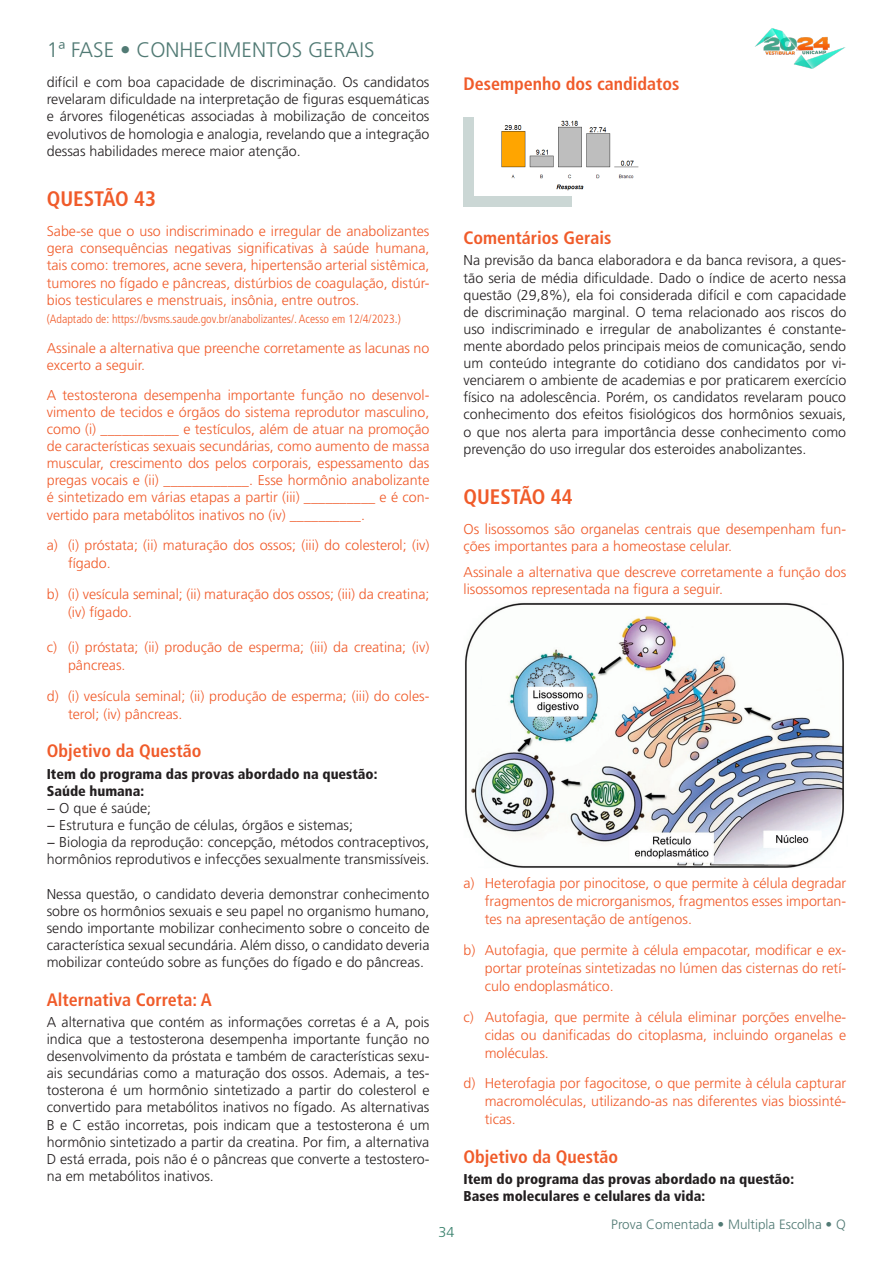
<style>
.page{position:relative;width:893px;height:1263px;background:#fff}
.page>*{position:absolute;margin:0;border:0;box-sizing:border-box;transform-origin:0 0}
.t1{font:300 21px "Frutiger LT Pro";color:#517a74}
.questão1{font:700 condensed 21px "Frutiger LT Pro";color:#f05b2a}
.Subtítulo{font:700 condensed 18px "Frutiger LT Pro";color:#f05b2a}
.corpo_coment{font:300 14.25px/17.1px "Frutiger LT Pro";color:#231f20;text-align:justify}
.corpo{font:300 14.25px/17.1px "Frutiger LT Pro";color:#f05b2a}
.corpo_coment-2{font:900 condensed 14.25px "Frutiger LT Pro";color:#231f20}
.t2{font:300 14.25px "Frutiger LT Pro";color:#37806b}
.t3{font:300 13.5px "Frutiger LT Pro";color:#517a74}
.referência{font:300 condensed 12px "Frutiger LT Pro";color:#f05b2a}
</style>
<div class="page">
<img style="left:755px;top:28px;width:91px;height:41px">
<div style="left:463px;top:117px;width:109px;height:89px;background:#cbd7d5"></div>
<img style="left:474px;top:117px;width:165px;height:78px">
<img style="left:465px;top:602px;width:379px;height:266px">
<h1 class="t1" style="left:47px;top:37px;width:329px">1ª FASE • CONHECIMENTOS GERAIS</h1>
<p class="corpo_coment" style="left:47px;top:74px;width:384px">difícil e com boa capacidade de discriminação. Os candidatos revelaram dificuldade na interpretação de figuras esquemáticas e árvores filogenéticas associadas à mobilização de conceitos evolutivos de homologia e analogia, revelando que a integração dessas habilidades merece maior atenção.</p>
<p class="questão1" style="left:47px;top:187px;width:111px">QUESTÃO 43</p>
<p class="corpo" style="left:47px;top:223px;width:384px;text-align:justify">Sabe-se que o uso indiscriminado e irregular de anabolizantes gera consequências negativas significativas à saúde humana, tais como: tremores, acne severa, hipertensão arterial sistêmica, tumores no fígado e pâncreas, distúrbios de coagulação, distúr&shy;bios testiculares e menstruais, insônia, entre outros.</p>
<p class="referência" style="left:47px;top:312px;width:355px">(Adaptado de: https://bvsms.saude.gov.br/anabolizantes/. Acesso em 12/4/2023.)</p>
<p class="corpo" style="left:47px;top:339px;width:384px">Assinale a alternativa que preenche corretamente as lacunas no excerto a seguir.</p>
<p class="corpo" style="left:47px;top:386px;width:384px;text-align:justify">A testosterona desempenha importante função no desenvol&shy;vimento de tecidos e órgãos do sistema reprodutor masculino, como (i) ___________ e testículos, além de atuar na promoção de características sexuais secundárias, como aumento de massa muscular, crescimento dos pelos corporais, espessamento das pregas vocais e (ii) ____________. Esse hormônio anabolizante é sintetizado em várias etapas a partir (iii) __________ e é con&shy;vertido para metabólitos inativos no (iv) __________.</p>
<p class="corpo" style="left:68px;top:536px;width:363px;line-height:18px;text-indent:-21px">a) (i) próstata; (ii) maturação dos ossos; (iii) do colesterol; (iv) fígado.</p>
<p class="corpo" style="left:68px;top:585px;width:363px;line-height:18px;text-indent:-21px">b) (i) vesícula seminal; (ii) maturação dos ossos; (iii) da creatina; (iv) fígado.</p>
<p class="corpo" style="left:68px;top:638px;width:363px;line-height:18px;text-indent:-21px">c) (i) próstata; (ii) produção de esperma; (iii) da creatina; (iv) pâncreas.</p>
<p class="corpo" style="left:68px;top:687px;width:363px;line-height:18px;text-indent:-21px">d) (i) vesícula seminal; (ii) produção de esperma; (iii) do coles&shy;terol; (iv) pâncreas.</p>
<p class="Subtítulo" style="left:47px;top:740px;width:156px">Objetivo da Questão</p>
<p class="corpo_coment-2" style="left:47px;top:765px;width:332px">Item do programa das provas abordado na questão:</p>
<p class="corpo_coment-2" style="left:47px;top:782px;width:99px">Saúde humana:</p>
<p class="corpo_coment" style="left:47px;top:800px;width:106px">− O que é saúde;</p>
<p class="corpo_coment" style="left:47px;top:817px;width:308px">− Estrutura e função de células, órgãos e sistemas;</p>
<p class="corpo_coment" style="left:47px;top:834px;width:384px">− Biologia da reprodução: concepção, métodos contraceptivos, hormônios reprodutivos e infecções sexualmente transmissíveis.</p>
<p class="corpo_coment" style="left:47px;top:885px;width:384px">Nessa questão, o candidato deveria demonstrar conhecimento sobre os hormônios sexuais e seu papel no organismo humano, sendo importante mobilizar conhecimento sobre o conceito de característica sexual secundária. Além disso, o candidato deveria mobilizar conteúdo sobre as funções do fígado e do pâncreas.</p>
<p class="Subtítulo" style="left:47px;top:989px;width:166px">Alternativa Correta: A</p>
<p class="corpo_coment" style="left:47px;top:1013px;width:384px">A alternativa que contém as informações corretas é a A, pois indica que a testosterona desempenha importante função no desenvolvimento da próstata e também de características sexu&shy;ais secundárias como a maturação dos ossos. Ademais, a tes&shy;tosterona é um hormônio sintetizado a partir do colesterol e convertido para metabólitos inativos no fígado. As alternativas B e C estão incorretas, pois indicam que a testosterona é um hormônio sintetizado a partir da creatina. Por fim, a alternativa D está errada, pois não é o pâncreas que converte a testostero&shy;na em metabólitos inativos.</p>
<p class="Subtítulo" style="left:463px;top:73px;width:218px">Desempenho dos candidatos</p>
<p class="Subtítulo" style="left:463px;top:227px;width:149px">Comentários Gerais</p>
<p class="corpo_coment" style="left:463px;top:252px;width:384px">Na previsão da banca elaboradora e da banca revisora, a ques&shy;tão seria de média dificuldade. Dado o índice de acerto nessa questão (29,8%), ela foi considerada difícil e com capacidade de discriminação marginal. O tema relacionado aos riscos do uso indiscriminado e irregular de anabolizantes é constante&shy;mente abordado pelos principais meios de comunicação, sendo um conteúdo integrante do cotidiano dos candidatos por vi&shy;venciarem o ambiente de academias e por praticarem exercício físico na adolescência. Porém, os candidatos revelaram pouco conhecimento dos efeitos fisiológicos dos hormônios sexuais, o que nos alerta para importância desse conhecimento como prevenção do uso irregular dos esteroides anabolizantes.</p>
<p class="questão1" style="left:463px;top:485px;width:111px">QUESTÃO 44</p>
<p class="corpo" style="left:463px;top:521px;width:384px">Os lisossomos são organelas centrais que desempenham fun&shy;ções importantes para a homeostase celular.</p>
<p class="corpo" style="left:463px;top:563px;width:384px">Assinale a alternativa que descreve corretamente a função dos lisossomos representada na figura a seguir.</p>
<p class="t2" style="left:439px;top:1223px;width:17px">34</p>
<p class="corpo" style="left:485px;top:874px;width:363px;line-height:18px;text-align:justify;text-indent:-21px">a) Heterofagia por pinocitose, o que permite à célula degradar fragmentos de microrganismos, fragmentos esses importan&shy;tes na apresentação de antígenos.</p>
<p class="corpo" style="left:485px;top:941px;width:363px;line-height:18px;text-align:justify;text-indent:-21px">b) Autofagia, que permite à célula empacotar, modificar e ex&shy;portar proteínas sintetizadas no lúmen das cisternas do retí&shy;culo endoplasmático.</p>
<p class="corpo" style="left:485px;top:1008px;width:363px;line-height:18px;text-align:justify;text-indent:-21px">c) Autofagia, que permite à célula eliminar porções envelhe&shy;cidas ou danificadas do citoplasma, incluindo organelas e moléculas.</p>
<p class="corpo" style="left:485px;top:1074px;width:363px;line-height:18px;text-align:justify;text-indent:-21px">d) Heterofagia por fagocitose, o que permite à célula capturar macromoléculas, utilizando-as nas diferentes vias biossinté&shy;ticas.</p>
<p class="Subtítulo" style="left:463px;top:1146px;width:156px">Objetivo da Questão</p>
<p class="corpo_coment-2" style="left:463px;top:1171px;width:332px">Item do programa das provas abordado na questão:</p>
<p class="corpo_coment-2" style="left:463px;top:1188px;width:243px">Bases moleculares e celulares da vida:</p>
<p class="t3" style="left:611px;top:1216px;width:236px">Prova Comentada • Multipla Escolha • Q</p>
</div>
